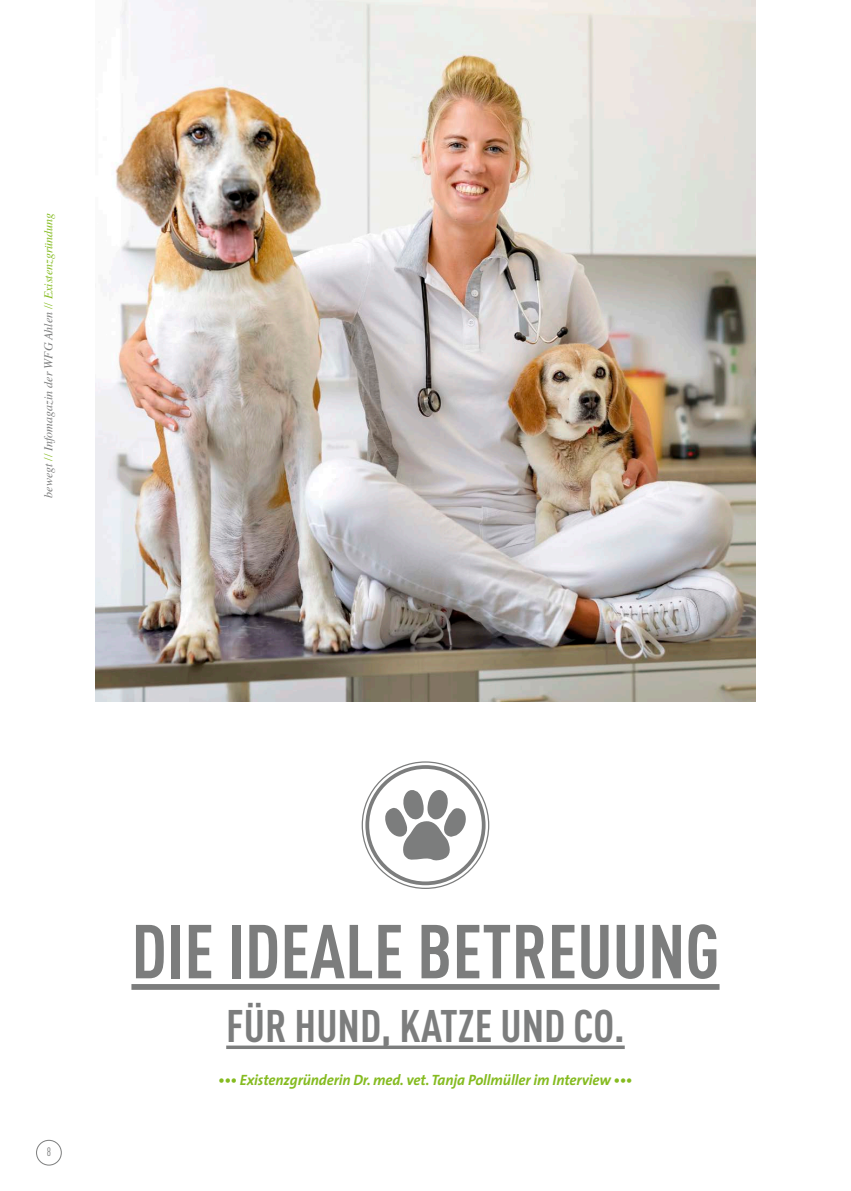
<style>
.page{position:relative;width:851px;height:1191px;background:#fff}
.page>*{position:absolute;margin:0;border:0;box-sizing:border-box;transform-origin:0 0}
.t1{font:700 75px "DIN Cond";color:#7c7d7d}
.t2{font:700 45px "DIN Cond";color:#7c7d7d}
.t3{font:italic 700 15px "The Sans";letter-spacing:-.01em;color:#85bb20}
.t4{font:italic 12px "Times";color:#7c7d7d}
.t5{font:12px "DIN Cond";color:#7c7d7d}
.s1{color:#85bb20}
</style>
<div class="page">
<img style="left:96px;top:0;width:659px;height:702px">
<div style="left:131px;top:984px;width:588px;height:5px;background:#7c7d7d"></div>
<svg style="left:226px;top:1045px;width:398px;height:4px;background:#8e8f8f"></svg>
<div style="left:365px;top:765px;width:120px;height:120px;border:4px solid #7c7d7d;border-radius:50%"></div>
<svg style="left:385px;top:790px;width:81px;height:71px"></svg>
<div style="left:36px;top:1140px;width:26px;height:25px;border:1px solid #7c7d7d;border-radius:50%"></div>
<p class="t4" style="left:38px;top:497px;width:286px;rotate:-90deg">bewegt <span class="s1">//</span> Infomagazin der WFG Ahlen <span class="s1">// Existenzgründung</span></p>
<p class="t5" style="left:47px;top:1145px;width:6px">8</p>
<h1 class="t1" style="left:131px;top:906px;width:589px">DIE IDEALE BETREUUNG</h1>
<h2 class="t2" style="left:226px;top:998px;width:400px">FÜR HUND, KATZE UND CO.</h2>
<p class="t3" style="left:218px;top:1067px;width:415px">••• Existenzgründerin Dr. med. vet. Tanja Pollmüller im Interview •••</p>
</div>
